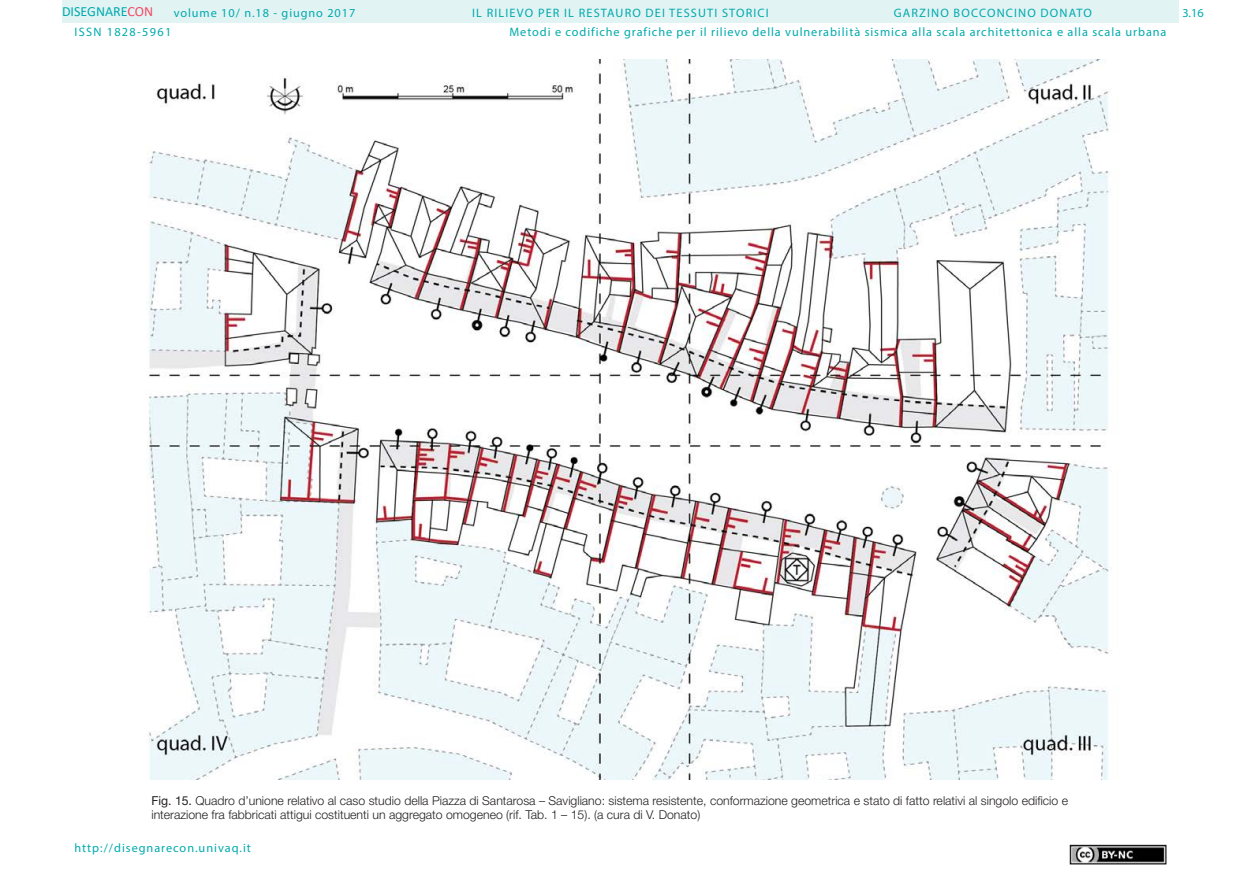
<style>
.page{position:relative;width:1241px;height:893px;background:#fff}
.page>*{position:absolute;margin:0;border:0;box-sizing:border-box;transform-origin:0 0}
.t1{font:14px "Calibri";color:#00aaad}
.didaFigura{font:300 12.25px/14px "Helvetica Neue";color:#231f20}
.t2{font:12.25px/19.4px "Myriad Pro";letter-spacing:.075em;color:#00aaad}
.t3{font:12.25px "Myriad Pro";letter-spacing:.095em;color:#00aaad}
.t4{font:12.25px "Myriad Pro";letter-spacing:.11em;color:#00aaad}
.s1{color:#f24862}
.s2{font-weight:400}
</style>
<div class="page">
<div style="left:62px;top:0;width:1116px;height:23px;background:#e2f3f4"></div>
<img style="left:1069px;top:845px;width:97px;height:19px">
<img style="left:147px;top:59px;width:965px;height:721px">
<p class="t1" style="left:62px;top:2px;width:93px">DISEGNARE<span class="s1">CON</span></p>
<p class="t2" style="left:509px;top:3px;width:658px;text-indent:384px">GARZINO BOCCONCINO DONATO<br>Metodi e codifiche grafiche per il rilievo della vulnerabilità sismica alla scala architettonica e alla scala urbana</p>
<p class="t2" style="left:174px;top:3px;width:183px">volume 10/ n.18 - giugno 2017</p>
<p class="t3" style="left:472px;top:5px;width:298px">IL RILIEVO PER IL RESTAURO DEI TESSUTI STORICI</p>
<p class="t2" style="left:1182px;top:3px;width:23px">3.16</p>
<p class="t4" style="left:74px;top:24px;width:98px">ISSN 1828-5961</p>
<p class="didaFigura" style="left:151px;top:793px;width:918px"><span class="s2">Fig. 15.</span> Quadro d’unione relativo al caso studio della Piazza di Santarosa – Savigliano: sistema resistente, conformazione geometrica e stato di fatto relativi al singolo edificio e interazione fra fabbricati attigui costituenti un aggregato omogeneo (rif. Tab. 1 – 15). (a cura di V. Donato)</p>
<p class="t2" style="left:74px;top:838px;width:178px">http://disegnarecon.univaq.it</p>
</div>
